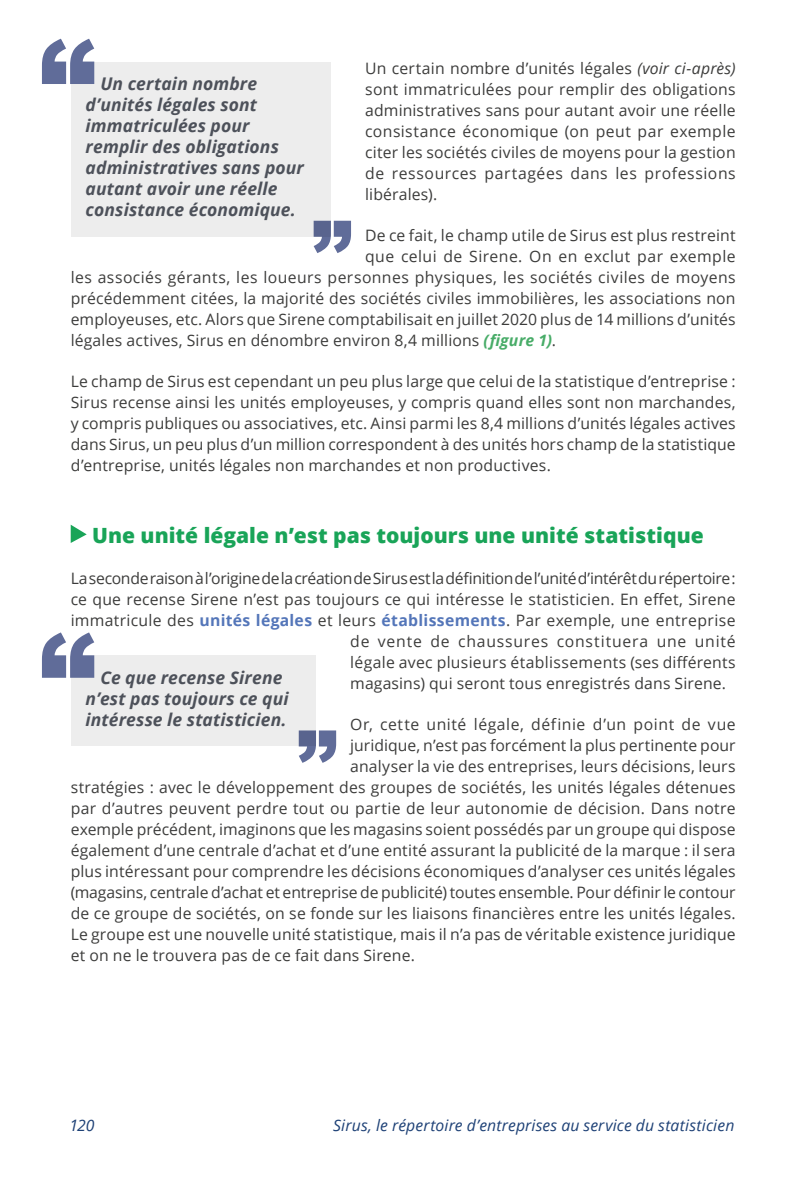
<style>
.page{position:relative;width:794px;height:1191px;background:#fff}
.page>*{position:absolute;margin:0;border:0;box-sizing:border-box;transform-origin:0 0}
.t1{font:800 21px "Open Sans";color:#19a458}
.t2{font:italic 700 17.5px/21px "Open Sans";letter-spacing:.005em;color:#4d515a}
.t3{font:15.75px/21px "Open Sans";letter-spacing:.01em;color:#3c3c3b;text-align:justify}
.t4{font:15.75px "Open Sans";letter-spacing:-.02em;color:#3c3c3b}
.t5{font:italic 15.75px "Open Sans";letter-spacing:.01em;color:#1e4176}
.t6{font:15.75px "Open Sans";letter-spacing:.035em;color:#3c3c3b}
.t7{font:15.75px "Open Sans";letter-spacing:.05em;color:#3c3c3b}
.t8{font:15.75px "Open Sans";letter-spacing:.03em;color:#3c3c3b}
.s1{font-style:italic}
.s2{font-weight:700;font-style:italic;color:#48ac68}
.s3{font-weight:700;color:#5476b9}
</style>
<div class="page">
<svg style="left:71px;top:525px;width:16px;height:18px"></svg>
<div style="left:71px;top:62px;width:259px;height:174px;background:#ededed"></div>
<svg style="left:42px;top:39px;width:52px;height:45px"></svg>
<svg style="left:314px;top:221px;width:37px;height:32px"></svg>
<div style="left:71px;top:656px;width:244px;height:90px;background:#ededed"></div>
<svg style="left:42px;top:632px;width:52px;height:46px"></svg>
<svg style="left:299px;top:730px;width:37px;height:33px"></svg>
<p class="t3" style="left:365px;top:57px;width:372px">Un certain nombre d’unités légales <span class="s1">(voir ci-après) </span>sont immatriculées pour remplir des obligations administratives sans pour autant avoir une réelle consistance économique (on peut par exemple citer les sociétés civiles de moyens pour la gestion de ressources partagées dans les professions libérales).</p>
<p class="t3" style="left:365px;top:224px;width:372px">De ce fait, le champ utile de Sirus est plus restreint</p>
<p class="t8" style="left:365px;top:245px;width:372px">que celui de Sirene. On en exclut par exemple</p>
<p class="t3" style="left:71px;top:266px;width:666px">les associés gérants, les loueurs personnes physiques, les sociétés civiles de moyens</p>
<p class="t3" style="left:71px;top:287px;width:666px">précédemment citées, la majorité des sociétés civiles immobilières, les associations non</p>
<p class="t3" style="left:71px;top:308px;width:666px">employeuses, etc. Alors que Sirene comptabilisait en juillet 2020 plus de 14 millions d’unités</p>
<p class="t3" style="left:71px;top:329px;width:487px">légales actives, Sirus en dénombre environ 8,4 millions <span class="s2">(figure 1)</span>.</p>
<p class="t3" style="left:71px;top:370px;width:666px">Le champ de Sirus est cependant un peu plus large que celui de la statistique d’entreprise :<br>Sirus recense ainsi les unités employeuses, y compris quand elles sont non marchandes, y compris publiques ou associatives, etc. Ainsi parmi les 8,4 millions d’unités légales actives dans Sirus, un peu plus d’un million correspondent à des unités hors champ de la statistique d’entreprise, unités légales non marchandes et non productives.</p>
<p class="t2" style="left:86px;top:73px;width:220px;text-indent:15px">Un certain nombre d’unités légales sont immatriculées pour remplir des obligations administratives sans pour autant avoir une réelle consistance économique.</p>
<h1 class="t1" style="left:92px;top:519px;width:613px">Une unité légale n’est pas toujours une unité statistique</h1>
<p class="t4" style="left:71px;top:567px;width:666px">La seconde raison à l’origine de la création de Sirus est la définition de l’unité d’intérêt du répertoire :</p>
<p class="t3" style="left:71px;top:588px;width:666px">ce que recense Sirene n’est pas toujours ce qui intéresse le statisticien. En effet, Sirene</p>
<p class="t3" style="left:71px;top:609px;width:666px">immatricule des <span class="s3">unités légales</span> et leurs <span class="s3">établissements</span>. Par exemple, une entreprise</p>
<p class="t7" style="left:350px;top:630px;width:387px">de vente de chaussures constituera une unité</p>
<p class="t3" style="left:350px;top:651px;width:387px">légale avec plusieurs établissements (ses différents</p>
<p class="t3" style="left:350px;top:672px;width:377px">magasins) qui seront tous enregistrés dans Sirene.</p>
<p class="t6" style="left:350px;top:713px;width:387px">Or, cette unité légale, définie d’un point de vue</p>
<p class="t3" style="left:350px;top:734px;width:387px">juridique, n’est pas forcément la plus pertinente pour</p>
<p class="t3" style="left:350px;top:755px;width:387px">analyser la vie des entreprises, leurs décisions, leurs</p>
<p class="t3" style="left:71px;top:776px;width:666px">stratégies : avec le développement des groupes de sociétés, les unités légales détenues</p>
<p class="t3" style="left:71px;top:797px;width:666px">par d’autres peuvent perdre tout ou partie de leur autonomie de décision. Dans notre</p>
<p class="t3" style="left:71px;top:818px;width:666px">exemple précédent, imaginons que les magasins soient possédés par un groupe qui dispose</p>
<p class="t3" style="left:71px;top:839px;width:666px">également d’une centrale d’achat et d’une entité assurant la publicité de la marque : il sera</p>
<p class="t3" style="left:71px;top:860px;width:666px">plus intéressant pour comprendre les décisions économiques d’analyser ces unités légales</p>
<p class="t3" style="left:71px;top:881px;width:666px">(magasins, centrale d’achat et entreprise de publicité) toutes ensemble. Pour définir le contour</p>
<p class="t3" style="left:71px;top:902px;width:666px">de ce groupe de sociétés, on se fonde sur les liaisons financières entre les unités légales.</p>
<p class="t3" style="left:71px;top:923px;width:666px">Le groupe est une nouvelle unité statistique, mais il n’a pas de véritable existence juridique</p>
<p class="t3" style="left:71px;top:944px;width:346px">et on ne le trouvera pas de ce fait dans Sirene.</p>
<p class="t2" style="left:86px;top:667px;width:204px;text-align:center">Ce que recense Sirene n’est pas toujours ce qui intéresse le statisticien.</p>
<p class="t5" style="left:69px;top:1114px;width:27px">120</p>
<p class="t5" style="left:333px;top:1114px;width:403px">Sirus, le répertoire d’entreprises au service du statisticien</p>
</div>
